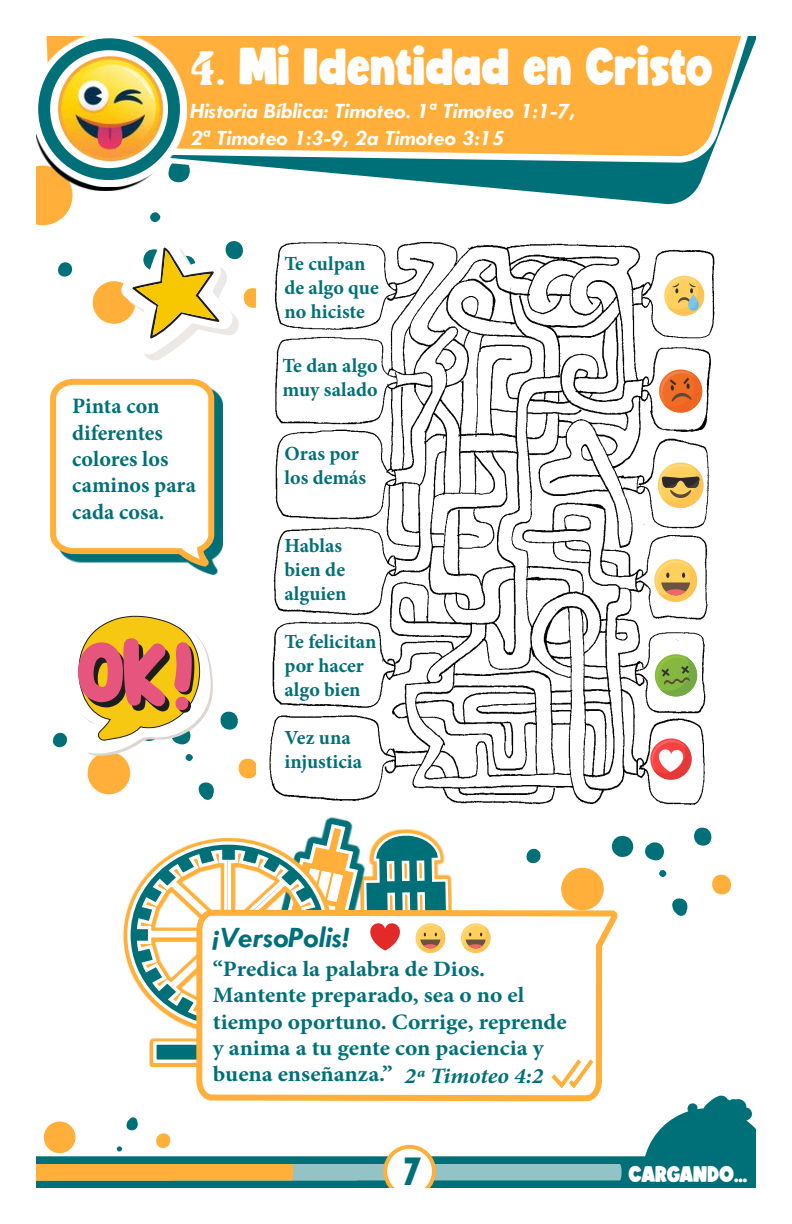
<style>
.page{position:relative;width:792px;height:1224px;background:#fff}
.page>*{position:absolute;margin:0;border:0;box-sizing:border-box;transform-origin:0 0}
.t1{font:48px "Bolden Vandemo";color:#fff;scale:.94 1}
.t2{font:800 condensed 42px "Tw Cen";color:#007078}
.t3{font:italic 700 29.8px "Tw Cen";color:#007078;scale:1.07 1}
.t4{font:700 22px/26.4px "Minion Pro";color:#007078;scale:1.07 1}
.t5{font:italic 700 22px/26.4px "Tw Cen";color:#fff;scale:1.07 1}
.t6{font:700 22px/26.4px "Minion Pro";color:#007078}
.t7{font:20.6px "Bolden Vandemo";color:#fff}
.t8{font:700 20px/24px "Minion Pro";color:#007078}
.s1{font-family:"Unicorn"}
.s2{font-style:italic}
</style>
<div class="page">
<svg style="left:58px;top:262px;width:15px;height:15px"></svg>
<div style="left:93px;top:281px;width:42px;height:43px;background:#ffaf3a;border-radius:50%"></div>
<svg style="left:323px;top:817px;width:30px;height:11px"></svg>
<svg style="left:126px;top:840px;width:79px;height:225px"></svg>
<div style="left:13px;top:166px;width:60px;height:59px;background:#ffaf3a;border-radius:50%"></div>
<svg style="left:150px;top:212px;width:11px;height:10px"></svg>
<svg style="left:67px;top:166px;width:640px;height:46px"></svg>
<svg style="left:187px;top:36px;width:569px;height:130px;background:#f0b351"></svg>
<svg style="left:67px;top:187px;width:109px;height:3px"></svg>
<svg style="left:36px;top:36px;width:151px;height:151px"></svg>
<div style="left:38px;top:38px;width:142px;height:142px;background:#007078;border-radius:50%"></div>
<svg style="left:36px;top:1095px;width:720px;height:93px"></svg>
<svg style="left:193px;top:907px;width:430px;height:281px"></svg>
<svg style="left:552px;top:1059px;width:41px;height:30px"></svg>
<div style="left:387px;top:1149px;width:45px;height:45px;background:#fff;border-radius:50%"></div>
<svg style="left:453px;top:206px;width:40px;height:6px"></svg>
<svg style="left:200px;top:392px;width:22px;height:183px"></svg>
<svg style="left:50px;top:378px;width:167px;height:193px"></svg>
<img style="left:52px;top:49px;width:116px;height:117px">
<img style="left:269px;top:241px;width:446px;height:564px">
<svg style="left:659px;top:369px;width:43px;height:44px"></svg>
<svg style="left:655px;top:654px;width:42px;height:43px"></svg>
<svg style="left:654px;top:559px;width:43px;height:43px"></svg>
<svg style="left:664px;top:276px;width:40px;height:40px"></svg>
<svg style="left:658px;top:462px;width:45px;height:46px"></svg>
<svg style="left:650px;top:738px;width:42px;height:42px"></svg>
<svg style="left:52px;top:615px;width:204px;height:185px"></svg>
<svg style="left:117px;top:241px;width:139px;height:119px"></svg>
<svg style="left:526px;top:848px;width:15px;height:15px"></svg>
<svg style="left:694px;top:828px;width:18px;height:18px"></svg>
<svg style="left:612px;top:836px;width:22px;height:21px"></svg>
<svg style="left:645px;top:842px;width:19px;height:18px"></svg>
<svg style="left:712px;top:875px;width:20px;height:19px"></svg>
<div style="left:561px;top:868px;width:43px;height:42px;background:#ffaf3a;border-radius:50%"></div>
<svg style="left:659px;top:870px;width:8px;height:7px"></svg>
<svg style="left:672px;top:898px;width:16px;height:18px"></svg>
<div style="left:457px;top:919px;width:37px;height:38px;background:#fff"></div>
<svg style="left:461px;top:923px;width:30px;height:30px"></svg>
<svg style="left:205px;top:828px;width:248px;height:157px"></svg>
<div style="left:0;top:0;width:36px;height:1224px;background:#fff"></div>
<h1 class="t1" style="left:190px;top:36px;width:558px"><span class="s1">4.</span> Mi Identidad en Cristo</h1>
<p class="t5" style="left:190px;top:98px;width:361px">Historia Bíblica: Timoteo. 1ª Timoteo 1:1-7,<br>2ª Timoteo 1:3-9, 2a Timoteo 3:15</p>
<p class="t6" style="left:72px;top:393px;width:125px">Pinta con diferentes colores los caminos para cada cosa.</p>
<p class="t8" style="left:285px;top:252px;width:96px">Te culpan de algo que no hiciste</p>
<p class="t8" style="left:283px;top:353px;width:97px">Te dan algo muy salado</p>
<p class="t8" style="left:285px;top:442px;width:83px">Oras por los demás</p>
<p class="t8" style="left:285px;top:533px;width:63px">Hablas bien de alguien</p>
<p class="t8" style="left:285px;top:629px;width:93px">Te felicitan por hacer algo bien</p>
<p class="t8" style="left:285px;top:726px;width:79px">Vez una injusticia</p>
<h3 class="t3" style="left:213px;top:919px;width:128px">¡VersoPolis!</h3>
<p class="t4" style="left:213px;top:955px;width:332px">“Predica la palabra de Dios.<br>Mantente preparado, sea o no el tiempo oportuno. Corrige, reprende y anima a tu gente con paciencia y buena enseñanza.” <span class="s2">2ª Timoteo 4:2</span></p>
<h2 class="t2" style="left:401px;top:1147px;width:22px">7</h2>
<p class="t7" style="left:629px;top:1160px;width:120px">CARGANDO...</p>
</div>
